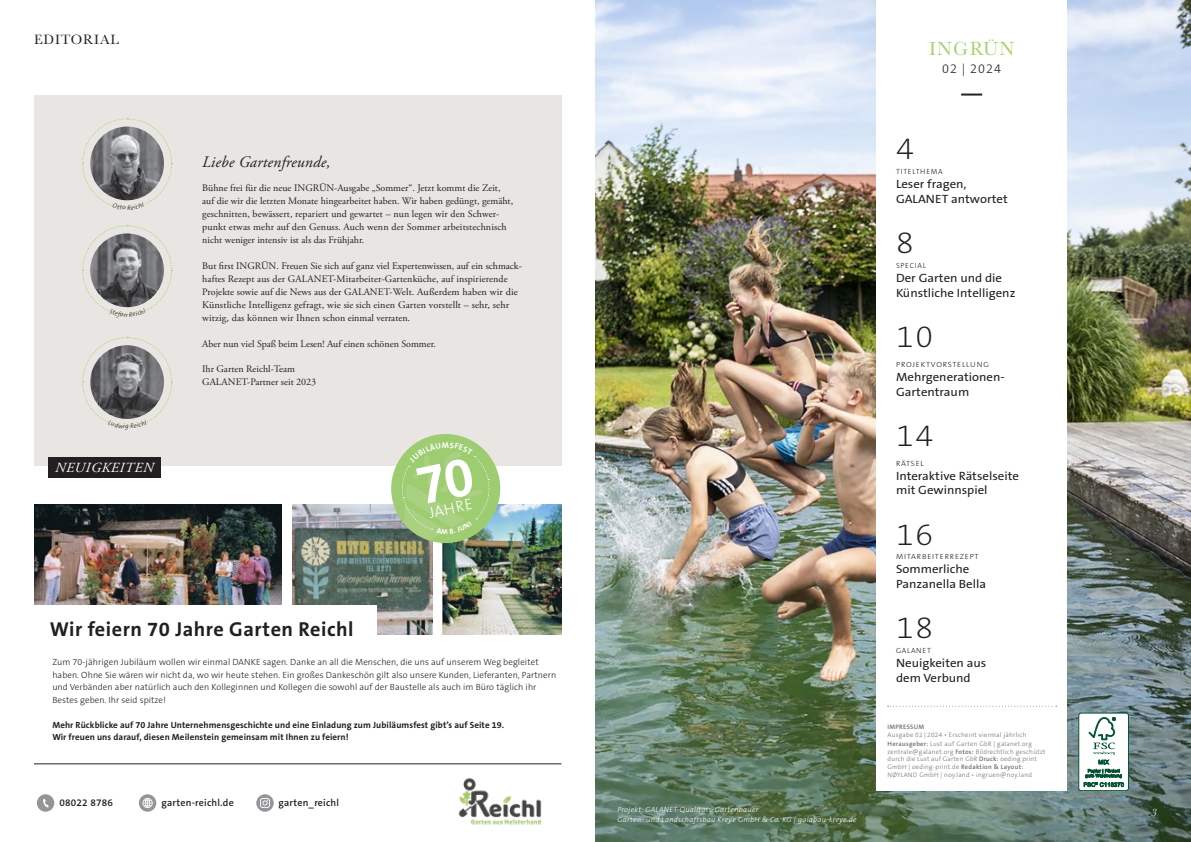
<style>
.page{position:relative;width:1191px;height:842px;background:#fff}
.page>*{position:absolute;margin:0;border:0;box-sizing:border-box;transform-origin:0 0}
._04a_Zwischenheadline_TheSans_Versal{font:200 30px "The Sans B W2";letter-spacing:.055em;color:#231f20;scale:1.07 1}
._01_Headline{font:700 20.2px "The Sans B W7";letter-spacing:.025em;color:#231f20}
.t1{font:19.7px "Baskerville";letter-spacing:.06em;color:#a8d26c}
._04c_Zwischenheadline_Baskerville_italic{font:italic 16px "Adobe Garamond Pro";letter-spacing:.01em;color:#231f20}
._01_Headline-2{font:300 15.5px "The Sans B W3";color:#fff}
.t2{font:14px "Baskerville";letter-spacing:.06em;color:#231f20}
._03a_Fliesstext{font:italic 13.9px "Adobe Garamond Pro";letter-spacing:.035em;color:#fff}
.t3{font:300 12.6px "The Sans B W3";letter-spacing:.08em;color:#231f20}
._04a_Zwischenheadline_TheSans_Versal-2{font:12px/14.4px "The Sans B W5 Plain";color:#231f20;scale:1.07 1}
.t4{font:italic 11px "Baskerville";color:#fff}
._03a_Fliesstext-2{font:10px/13px "Adobe Garamond Pro";color:#231f20}
.t5{font:600 10px "The Sans B W6";letter-spacing:.02em;color:#231f20}
._01_Headline-3{font:300 9px/12.5px "The Sans B W3";letter-spacing:.01em;color:#231f20}
._01_Headline-4{font:700 9px/12.5px "The Sans B W7";letter-spacing:.01em;color:#231f20}
._05_Bildunterschrift{font:italic 300 7.5px/10.5px "The Sans B W3";letter-spacing:.04em;color:#fff}
._04a_Zwischenheadline_TheSans_Versal-3{font:300 7.5px "The Sans B W3";letter-spacing:.095em;color:#231f20;scale:1.07 1}
._04a_Zwischenheadline_TheSans_Versal-4{font:300 7.5px "The Sans B W3";letter-spacing:.095em;color:#231f20}
.t6{font:300 6.5px/7.8px "The Sans B W3";letter-spacing:.04em;color:#6c6d70}
.t7{font:600 6.5px "The Sans B W6";letter-spacing:.04em;color:#6c6d70}
.s1{font-family:"The Sans B W6";font-weight:600}
</style>
<div class="page">
<img style="left:595px;top:0;width:596px;height:842px">
<div style="left:876px;top:0;width:191px;height:791px;background:#fff"></div>
<svg style="left:887px;top:706px;width:169px;height:1px"></svg>
<hr style="left:961px;top:94px;width:21px;height:2px;background:#231f20">
<div style="left:1078px;top:713px;width:50px;height:78px;background:#fff;border-radius:3px"></div>
<div style="left:1078px;top:713px;width:50px;height:78px;border:1px solid #045334;border-radius:3px"></div>
<svg style="left:1083px;top:717px;width:40px;height:70px"></svg>
<img style="left:292px;top:504px;width:141px;height:130px">
<img style="left:443px;top:504px;width:118px;height:130px">
<div style="left:34px;top:95px;width:527px;height:370px;background:#e8e5e2"></div>
<div style="left:48px;top:457px;width:112px;height:21px;background:#231f20"></div>
<hr style="left:34px;top:763px;width:527px;height:1px;background:#231f20">
<svg style="left:37px;top:794px;width:17px;height:18px"></svg>
<div style="left:139px;top:794px;width:17px;height:18px;background:#939598;border-radius:50%"></div>
<svg style="left:142px;top:798px;width:11px;height:10px"></svg>
<img style="left:458px;top:777px;width:84px;height:48px">
<svg style="left:256px;top:794px;width:18px;height:18px"></svg>
<svg style="left:260px;top:798px;width:10px;height:10px"></svg>
<img style="left:34px;top:504px;width:247px;height:101px">
<div style="left:34px;top:606px;width:342px;height:41px;background:#fff"></div>
<svg style="left:82px;top:118px;width:91px;height:91px"></svg>
<svg style="left:82px;top:225px;width:91px;height:91px"></svg>
<svg style="left:82px;top:337px;width:91px;height:91px"></svg>
<svg style="left:386px;top:434px;width:119px;height:114px"></svg>
<p class="t2" style="left:34px;top:30px;width:86px">EDITORIAL</p>
<p class="_03a_Fliesstext" style="left:55px;top:459px;width:100px">NEUIGKEITEN</p>
<p class="_04c_Zwischenheadline_Baskerville_italic" style="left:202px;top:152px;width:130px">Liebe Gartenfreunde,</p>
<p class="_03a_Fliesstext-2" style="left:202px;top:182px;width:312px">Bühne frei für die neue INGRÜN-Ausgabe „Sommer“. Jetzt kommt die Zeit, auf die wir die letzten Monate hingearbeitet haben. Wir haben gedüngt, gemäht, geschnitten, bewässert, repariert und gewartet – nun legen wir den Schwer&shy;punkt etwas mehr auf den Genuss. Auch wenn der Sommer arbeitstechnisch nicht weniger intensiv ist als das Frühjahr.</p>
<p class="_03a_Fliesstext-2" style="left:202px;top:260px;width:321px">But first INGRÜN. Freuen Sie sich auf ganz viel Expertenwissen, auf ein schmack&shy;haftes Rezept aus der GALANET-Mitarbeiter-Gartenküche, auf inspirierende Projekte sowie auf die News aus der GALANET-Welt. Außerdem haben wir die Künstliche Intelligenz gefragt, wie sie sich einen Garten vorstellt – sehr, sehr witzig, das können wir Ihnen schon einmal verraten.</p>
<p class="_03a_Fliesstext-2" style="left:202px;top:338px;width:235px">Aber nun viel Spaß beim Lesen! Auf einen schönen Sommer.</p>
<p class="_03a_Fliesstext-2" style="left:202px;top:363px;width:94px">Ihr Garten Reichl-Team</p>
<p class="_03a_Fliesstext-2" style="left:202px;top:375px;width:115px">GALANET-Partner seit 2023</p>
<p class="_01_Headline-2" style="left:427px;top:503px;width:46px;rotate:-12deg">JAHRE</p>
<p class="_01_Headline" style="left:50px;top:616px;width:305px">Wir feiern 70 Jahre Garten Reichl</p>
<p class="_01_Headline-3" style="left:52px;top:656px;width:505px">Zum 70-jährigen Jubiläum wollen wir einmal DANKE sagen. Danke an all die Menschen, die uns auf unserem Weg begleitet haben. Ohne Sie wären wir nicht da, wo wir heute stehen. Ein großes Dankeschön gilt also unsere Kunden, Lieferanten, Partnern und Verbänden aber natürlich auch den Kolleginnen und Kollegen die sowohl auf der Baustelle als auch im Büro täglich ihr Bestes geben. Ihr seid spitze!</p>
<p class="_01_Headline-4" style="left:52px;top:718px;width:453px">Mehr Rückblicke auf 70 Jahre Unternehmensgeschichte und eine Einladung zum Jubiläumsfest gibt’s auf Seite 19.<br>Wir freuen uns darauf, diesen Meilenstein gemeinsam mit Ihnen zu feiern!</p>
<p class="t5" style="left:59px;top:796px;width:55px">08022 8786</p>
<p class="t5" style="left:161px;top:796px;width:74px">garten-reichl.de</p>
<p class="t5" style="left:278px;top:796px;width:62px">garten_reichl</p>
<p class="_05_Bildunterschrift" style="left:617px;top:804px;width:241px">Projekt: GALANET-Qualitäts-Gartenbauer<br>Garten- und Landschaftsbau Kreye GmbH &amp; Co. KG | galabau-kreye.de</p>
<p class="t1" style="left:929px;top:36px;width:87px">INGRÜN</p>
<p class="t3" style="left:942px;top:60px;width:60px">02 | 2024</p>
<p class="_04a_Zwischenheadline_TheSans_Versal" style="left:896px;top:130px;width:18px">4</p>
<p class="_04a_Zwischenheadline_TheSans_Versal-4" style="left:896px;top:167px;width:48px">TITELTHEMA</p>
<p class="_04a_Zwischenheadline_TheSans_Versal-2" style="left:896px;top:177px;width:67px">Leser fragen,</p>
<p class="_04a_Zwischenheadline_TheSans_Versal-2" style="left:896px;top:192px;width:106px">GALANET antwortet</p>
<p class="_04a_Zwischenheadline_TheSans_Versal" style="left:896px;top:224px;width:18px">8</p>
<p class="_04a_Zwischenheadline_TheSans_Versal-4" style="left:896px;top:261px;width:31px">SPECIAL</p>
<p class="_04a_Zwischenheadline_TheSans_Versal-2" style="left:896px;top:271px;width:113px">Der Garten und die<br>Künstliche Intelligenz</p>
<p class="_04a_Zwischenheadline_TheSans_Versal" style="left:896px;top:318px;width:36px">10</p>
<p class="_04a_Zwischenheadline_TheSans_Versal-3" style="left:896px;top:359px;width:88px">PROJEKTVORSTELLUNG</p>
<p class="_04a_Zwischenheadline_TheSans_Versal-2" style="left:896px;top:370px;width:103px">Mehrgenerationen-<br>Gartentraum</p>
<p class="_04a_Zwischenheadline_TheSans_Versal" style="left:896px;top:417px;width:36px">14</p>
<p class="_04a_Zwischenheadline_TheSans_Versal-3" style="left:896px;top:458px;width:27px">RÄTSEL</p>
<p class="_04a_Zwischenheadline_TheSans_Versal-2" style="left:896px;top:469px;width:116px">Interaktive Rätselseite</p>
<p class="_04a_Zwischenheadline_TheSans_Versal-2" style="left:896px;top:483px;width:87px">mit Gewinnspiel</p>
<p class="_04a_Zwischenheadline_TheSans_Versal" style="left:896px;top:515px;width:36px">16</p>
<p class="_04a_Zwischenheadline_TheSans_Versal-3" style="left:896px;top:551px;width:79px">MITARBEITERREZEPT</p>
<p class="_04a_Zwischenheadline_TheSans_Versal-2" style="left:896px;top:562px;width:86px">Sommerliche<br>Panzanella Bella</p>
<p class="_04a_Zwischenheadline_TheSans_Versal" style="left:896px;top:609px;width:36px">18</p>
<p class="_04a_Zwischenheadline_TheSans_Versal-4" style="left:896px;top:645px;width:36px">GALANET</p>
<p class="_04a_Zwischenheadline_TheSans_Versal-2" style="left:896px;top:656px;width:86px">Neuigkeiten aus</p>
<p class="_04a_Zwischenheadline_TheSans_Versal-2" style="left:896px;top:670px;width:71px">dem Verbund</p>
<p class="t7" style="left:887px;top:723px;width:38px">IMPRESSUM</p>
<p class="t6" style="left:887px;top:731px;width:146px;line-height:8.4px">Ausgabe 02 | 2024 • Erscheint viermal jährlich<br><span class="s1">Herausgeber:</span> Lust auf Garten GbR | galanet.org</p>
<p class="t6" style="left:887px;top:748px;width:159px">zentrale@galanet.org <span class="s1">Fotos:</span> Bildrechtlich geschützt durch die Lust auf Garten GbR <span class="s1">Druck:</span> oeding print GmbH | oeding-print.de <span class="s1">Redaktion &amp; Layout:<br></span>NØYLAND GmbH | noy.land • ingruen@noy.land</p>
<p class="t4" style="left:1151px;top:805px;width:7px">3</p>
</div>
